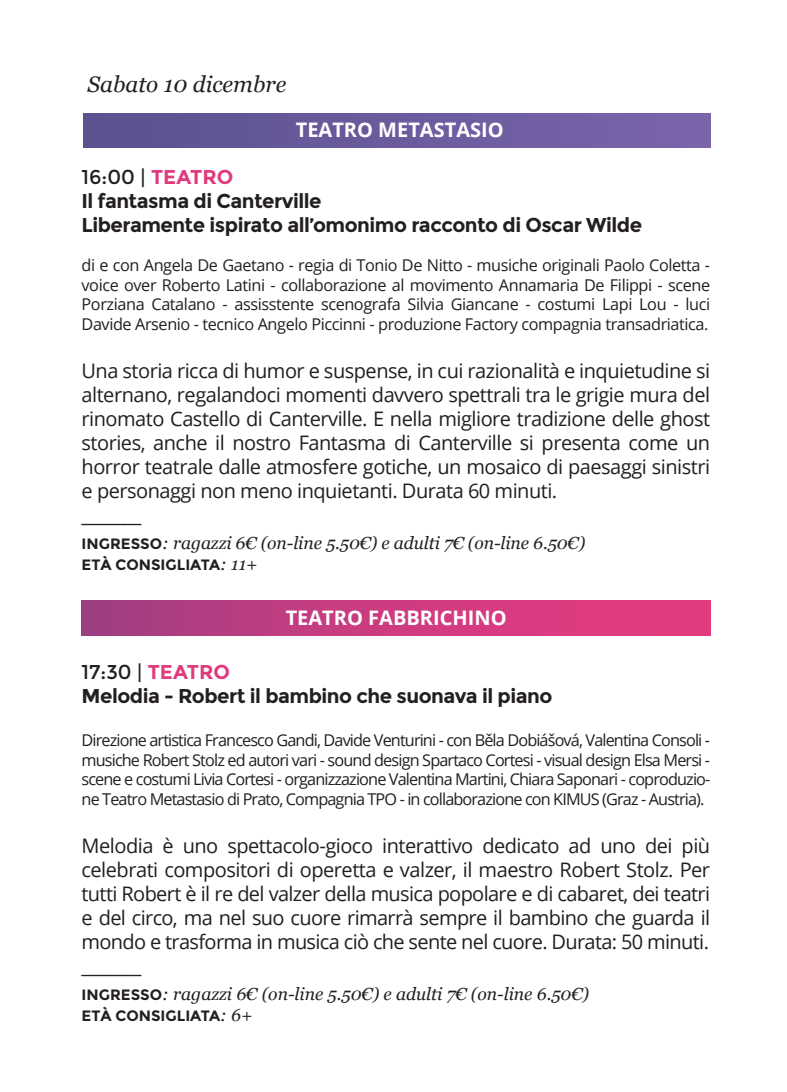
<style>
.page{position:relative;width:787px;height:1092px;background:#fff}
.page>*{position:absolute;margin:0;border:0;box-sizing:border-box;transform-origin:0 0}
.t1{font:italic 22.5px "Georgia";color:#231f20}
.t2{font:20px/24px "Open Sans";letter-spacing:-.025em;color:#231f20}
.t3{font:700 20px/24px "Montserrat";letter-spacing:-.025em;color:#231f20}
.t4{font:700 20px "Open Sans";color:#fff}
.t5{font:italic 17.5px "Georgia";color:#231f20}
.t6{font:16.25px/19.5px "Open Sans";letter-spacing:-.04em;color:#231f20;text-align:justify}
.t7{font:700 15px "Montserrat";color:#231f20}
.s1{font-weight:400}
.s2{color:#e03b7f}
.s3{font-family:"Montserrat";font-weight:700;font-style:normal;font-size:15px}
.s4{font-family:"Georgia";font-weight:400;font-style:italic;font-size:17.5px}
</style>
<div class="page">
<div style="left:84px;top:113px;width:626px;height:35px;background:linear-gradient(to right,#5b5290,#7c64ab)"></div>
<div style="left:82px;top:601px;width:628px;height:34px;background:linear-gradient(to right,#a53e81,#ec3a7f)"></div>
<p class="t1" style="left:88px;top:68px;width:200px">Sabato 10 dicembre</p>
<p class="t4" style="left:296px;top:116px;width:209px">TEATRO METASTASIO</p>
<p class="t3" style="left:82px;top:165px;width:562px"><span class="s1">16:00 |</span> <span class="s2">TEATRO<br></span>Il fantasma di Canterville<br>Liberamente ispirato all’omonimo racconto di Oscar Wilde</p>
<p class="t6" style="left:82px;top:255px;width:630px">di e con Angela De Gaetano - regia di Tonio De Nitto - musiche originali Paolo Coletta - voice over Roberto Latini - collaborazione al movimento Annamaria De Filippi - scene Porziana Catalano - assisstente scenografa Silvia Giancane - costumi Lapi Lou - luci Davide Arsenio - tecnico Angelo Piccinni - produzione Factory compagnia transadriatica.</p>
<p class="t2" style="left:82px;top:358px;width:630px">Una storia ricca di humor e suspense, in cui razionalità e inquietudine si alternano, regalandoci momenti davvero spettrali tra le grigie mura del rinomato Castello di Canterville. E nella migliore tradizione delle ghost stories, anche il nostro Fantasma di Canterville si presenta come un horror teatrale dalle atmosfere gotiche, un mosaico di paesaggi sinistri e personaggi non meno inquietanti. Durata 60 minuti.<br>_______</p>
<p class="t5" style="left:82px;top:530px;width:505px"><span class="s3">INGRESSO</span>: ragazzi 6€ (on-line 5.50€) e adulti 7€ (on-line 6.50€)</p>
<p class="t7" style="left:82px;top:556px;width:177px">ETÀ CONSIGLIATA<span class="s4">: 11+</span></p>
<p class="t4" style="left:286px;top:604px;width:222px">TEATRO FABBRICHINO</p>
<p class="t3" style="left:82px;top:659px;width:472px"><span class="s1">17:30 |</span> <span class="s2">TEATRO<br></span>Melodia - Robert il bambino che suonava il piano</p>
<p class="t6" style="left:82px;top:730px;width:630px">Direzione artistica Francesco Gandi, Davide Venturini - con Běla Dobiášová, Valentina Consoli - musiche Robert Stolz ed autori vari - sound design Spartaco Cortesi - visual design Elsa Mersi - scene e costumi Livia Cortesi - organizzazione Valentina Martini, Chiara Saponari - coproduzio&shy;ne Teatro Metastasio di Prato, Compagnia TPO - in collaborazione con KIMUS (Graz - Austria).</p>
<p class="t2" style="left:82px;top:832px;width:630px;text-align:justify">Melodia è uno spettacolo-gioco interattivo dedicato ad uno dei più celebrati compositori di operetta e valzer, il maestro Robert Stolz. Per tutti Robert è il re del valzer della musica popolare e di cabaret, dei teatri e del circo, ma nel suo cuore rimarrà sempre il bambino che guarda il mondo e trasforma in musica ciò che sente nel cuore. Durata: 50 minuti. _______</p>
<p class="t5" style="left:82px;top:981px;width:509px"><span class="s3">INGRESSO</span>: ragazzi 6€ (on-line 5.50€) e adulti 7€ (on-line 6.50€)</p>
<p class="t7" style="left:82px;top:1006px;width:172px">ETÀ CONSIGLIATA<span class="s4">: 6+</span></p>
</div>
